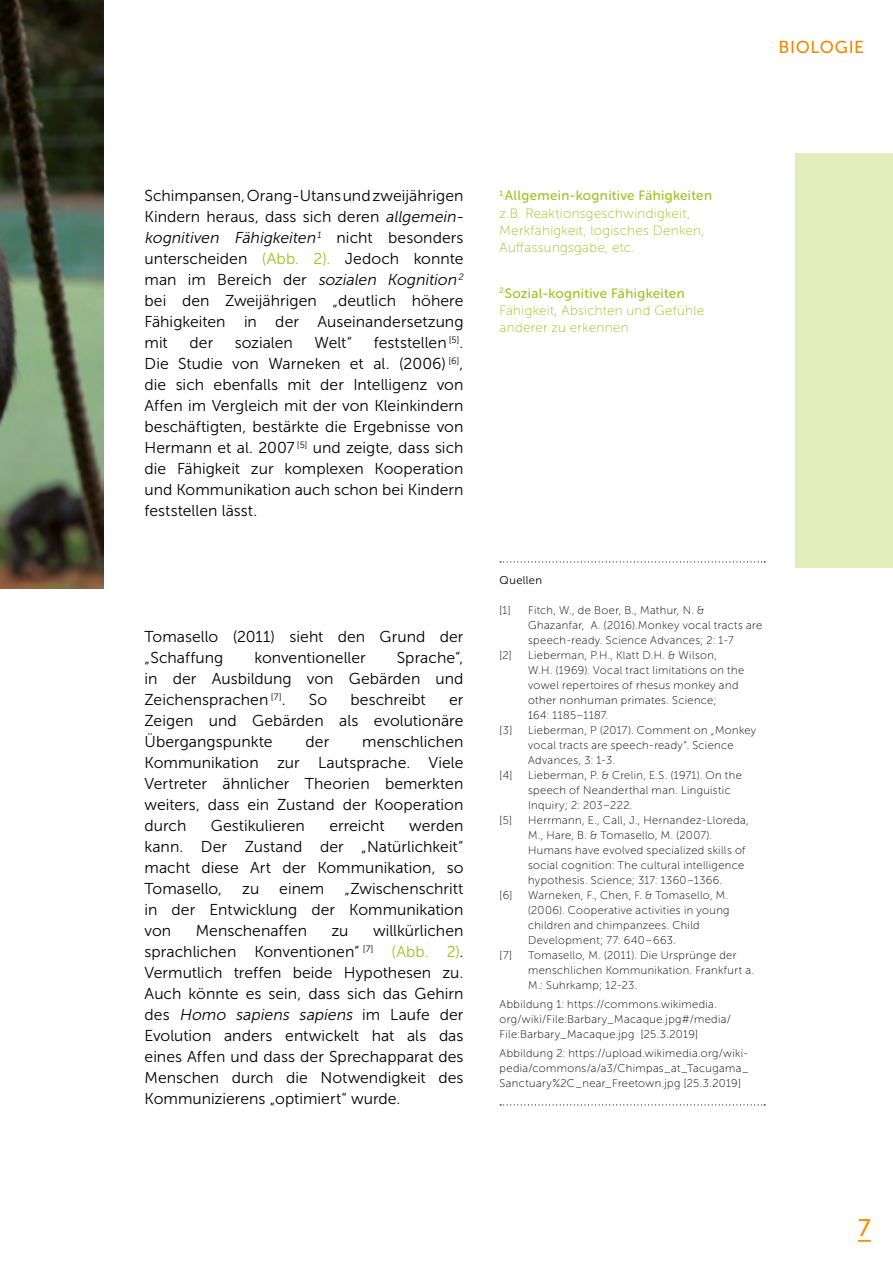
<style>
.page{position:relative;width:893px;height:1263px;background:#fff}
.page>*{position:absolute;margin:0;border:0;box-sizing:border-box;transform-origin:0 0}
.t1{font:24px "Museo Sans 500";color:#f39200}
.t2{font:17.25px "Museo Sans 500";letter-spacing:.04em;color:#f08700}
.t3{font:15.75px/21px "Museo Sans W01 300";letter-spacing:.005em;color:#000;text-align:justify}
.t4{font:13.5px/17.2px "Museo Sans Rounded 100";letter-spacing:.03em;color:#9bc31c}
.t5{font:13.5px "Museo Sans Rounded 500";letter-spacing:.03em;color:#9bc31c}
.t6{font:11.25px/15px "Museo Sans Rounded 100";letter-spacing:.035em;color:#000}
.t7{font:11.25px "Museo Sans Rounded 300";letter-spacing:.035em;color:#000}
.s1{font-style:italic}
.s2{color:#9bc31c}
</style>
<div class="page">
<img style="left:0;top:0;width:103px;height:588px">
<svg style="left:500px;top:561px;width:265px;height:1px"></svg>
<svg style="left:500px;top:1104px;width:265px;height:1px"></svg>
<svg style="left:858px;top:1240px;width:13px;height:2px"></svg>
<div style="left:795px;top:153px;width:98px;height:414px;background:#e1edbb"></div>
<p class="t2" style="left:778px;top:38px;width:87px">BIOLOGIE</p>
<p class="t3" style="left:145px;top:185px;width:323px;text-align:left">Schimpansen, Orang-Utans und zweijährigen Kindern heraus, dass sich deren <span class="s1">allgemein&shy;kognitiven Fähigkeiten</span><sup>1</sup> n i c h t b e s o n d e rs unterscheiden <span class="s2">(Abb. 2).</span> Jedoch konnte m a n i m B e re i c h d e r <span class="s1">sozialen Kognition</span><sup>2 </sup>bei den Zweijährigen „deutlich höhere Fähigkeiten in der Auseinandersetzung mit</p>
<p class="t3" style="left:145px;top:332px;width:320px;text-indent:229px">feststellen <sup>[5]</sup>.<br>Die Studie von Warneken et al. (2006) <sup>[6]</sup>, die sich ebenfalls mit der Intelligenz von Affen im Vergleich mit der von Kleinkindern beschäftigten, bestärkte die Ergebnisse von Hermann et al. 2007 <sup>[5]</sup> und zeigte, dass sich die Fähigkeit zur komplexen Kooperation und Kommunikation auch schon bei Kindern feststellen lässt.</p>
<p class="t3" style="left:190px;top:332px;width:25px">der</p>
<p class="t3" style="left:235px;top:332px;width:60px">sozialen</p>
<p class="t3" style="left:315px;top:332px;width:39px">Welt“</p>
<p class="t3" style="left:145px;top:626px;width:320px">Tomasello (2011) sieht den Grund der „Schaffung</p>
<p class="t3" style="left:145px;top:647px;width:320px;text-indent:252px">Sprache“, in der Ausbildung von Gebärden und Zeichensprachen <sup>[7]</sup>.</p>
<p class="t3" style="left:254px;top:647px;width:113px">konventioneller</p>
<p class="t3" style="left:309px;top:689px;width:20px">So</p>
<p class="t3" style="left:351px;top:689px;width:77px">beschreibt</p>
<p class="t3" style="left:145px;top:689px;width:320px;text-indent:305px">er Zeigen und Gebärden als evolutionäre Übergangspunkte</p>
<p class="t3" style="left:145px;top:731px;width:320px;text-indent:218px">menschlichen Kommunikation zur Lautsprache. Viele Vertreter ähnlicher Theorien bemerkten weiters, dass ein Zustand der Kooperation durch</p>
<p class="t3" style="left:306px;top:731px;width:25px">der</p>
<p class="t3" style="left:211px;top:815px;width:95px">Gestikulieren</p>
<p class="t3" style="left:329px;top:815px;width:57px">erreicht</p>
<p class="t3" style="left:145px;top:815px;width:320px;text-indent:265px">werden kann. Der Zustand der „Natürlichkeit“ macht diese Art der Kommunikation, so Tomasello,</p>
<p class="t3" style="left:145px;top:878px;width:320px;text-indent:200px">„Zwischenschritt in der Entwicklung der Kommunikation von</p>
<p class="t3" style="left:242px;top:878px;width:19px">zu</p>
<p class="t3" style="left:279px;top:878px;width:47px">einem</p>
<p class="t3" style="left:196px;top:920px;width:113px">Menschenaffen</p>
<p class="t3" style="left:331px;top:920px;width:19px">zu</p>
<p class="t3" style="left:145px;top:920px;width:320px;text-indent:228px">willkürlichen sprachlichen Konventionen“ <sup>[7]</sup> <span class="s2">(Abb. 2)</span>.<br>Vermutlich treffen beide Hypothesen zu.<br>Auch könnte es sein, dass sich das Gehirn d e s <span class="s1">Homo sapiens sapiens</span> i m L a u fe d e r Evolution anders entwickelt hat als das eines Affen und dass der Sprechapparat des Menschen durch die Notwendigkeit des Kommunizierens „optimiert“ wurde.</p>
<p class="t5" style="left:500px;top:188px;width:214px"><sup>1</sup> Allgemein-kognitive Fähigkeiten</p>
<p class="t4" style="left:500px;top:205px;width:206px">z.B. Reaktionsgeschwindigkeit,<br>Merkfähigkeit, logisches Denken,<br>Auffassungsgabe, etc.</p>
<p class="t5" style="left:500px;top:286px;width:186px"><sup>2</sup>Sozial-kognitive Fähigkeiten</p>
<p class="t4" style="left:500px;top:302px;width:206px">Fähigkeit, Absichten und Gefühle anderer zu erkennen</p>
<p class="t7" style="left:500px;top:574px;width:44px">Quellen</p>
<p class="t6" style="left:500px;top:602px;width:12px">[1]</p>
<p class="t6" style="left:528px;top:602px;width:236px">Fitch, W., de Boer, B., Mathur, N. &amp;<br>Ghazanfar, A. (2016).Monkey vocal tracts are speech-ready. Science Advances; 2: 1-7</p>
<p class="t6" style="left:500px;top:647px;width:14px">[2]</p>
<p class="t6" style="left:528px;top:647px;width:218px">Lieberman, P.H., Klatt D.H. &amp; Wilson,<br>W.H. (1969). Vocal tract limitations on the vowel repertoires of rhesus monkey and other nonhuman primates. Science;<br>164: 1185–1187.</p>
<p class="t6" style="left:500px;top:722px;width:14px">[3]</p>
<p class="t6" style="left:528px;top:722px;width:230px">Lieberman, P (2017). Comment on „Monkey vocal tracts are speech-ready“. Science<br>Advances, 3: 1-3.</p>
<p class="t6" style="left:500px;top:767px;width:14px">[4]</p>
<p class="t6" style="left:528px;top:767px;width:215px">Lieberman, P. &amp; Crelin, E.S. (1971). On the speech of Neanderthal man. Linguistic<br>Inquiry; 2: 203–222.</p>
<p class="t6" style="left:500px;top:812px;width:14px">[5]</p>
<p class="t6" style="left:528px;top:812px;width:222px">Herrmann, E., Call, J., Hernandez-Lloreda, M., Hare, B. &amp; Tomasello, M. (2007).<br>Humans have evolved specialized skills of social cognition: The cultural intelligence hypothesis. Science; 317: 1360–1366.</p>
<p class="t6" style="left:500px;top:887px;width:14px">[6]</p>
<p class="t6" style="left:528px;top:887px;width:203px">Warneken, F., Chen, F. &amp; Tomasello, M. (2006). Cooperative activities in young children and chimpanzees. Child Development; 77: 640–663.</p>
<p class="t6" style="left:500px;top:947px;width:14px">[7]</p>
<p class="t6" style="left:528px;top:947px;width:227px">Tomasello, M. (2011). Die Ursprünge der menschlichen Kommunikation. Frankfurt a.<br>M.: Suhrkamp; 12-23.</p>
<p class="t6" style="left:500px;top:997px;width:233px">Abbildung 1: https://commons.wikimedia. org/wiki/File:Barbary_Macaque.jpg#/media/<br>File:Barbary_Macaque.jpg [25.3.2019]</p>
<p class="t6" style="left:500px;top:1046px;width:250px;text-align:justify">Abbildung 2: https://upload.wikimedia.org/wiki&shy;pedia/commons/a/a3/Chimpas_at_Tacugama_ Sanctuary%2C_near_Freetown.jpg [25.3.2019]</p>
<h1 class="t1" style="left:858px;top:1215px;width:14px">7</h1>
</div>
